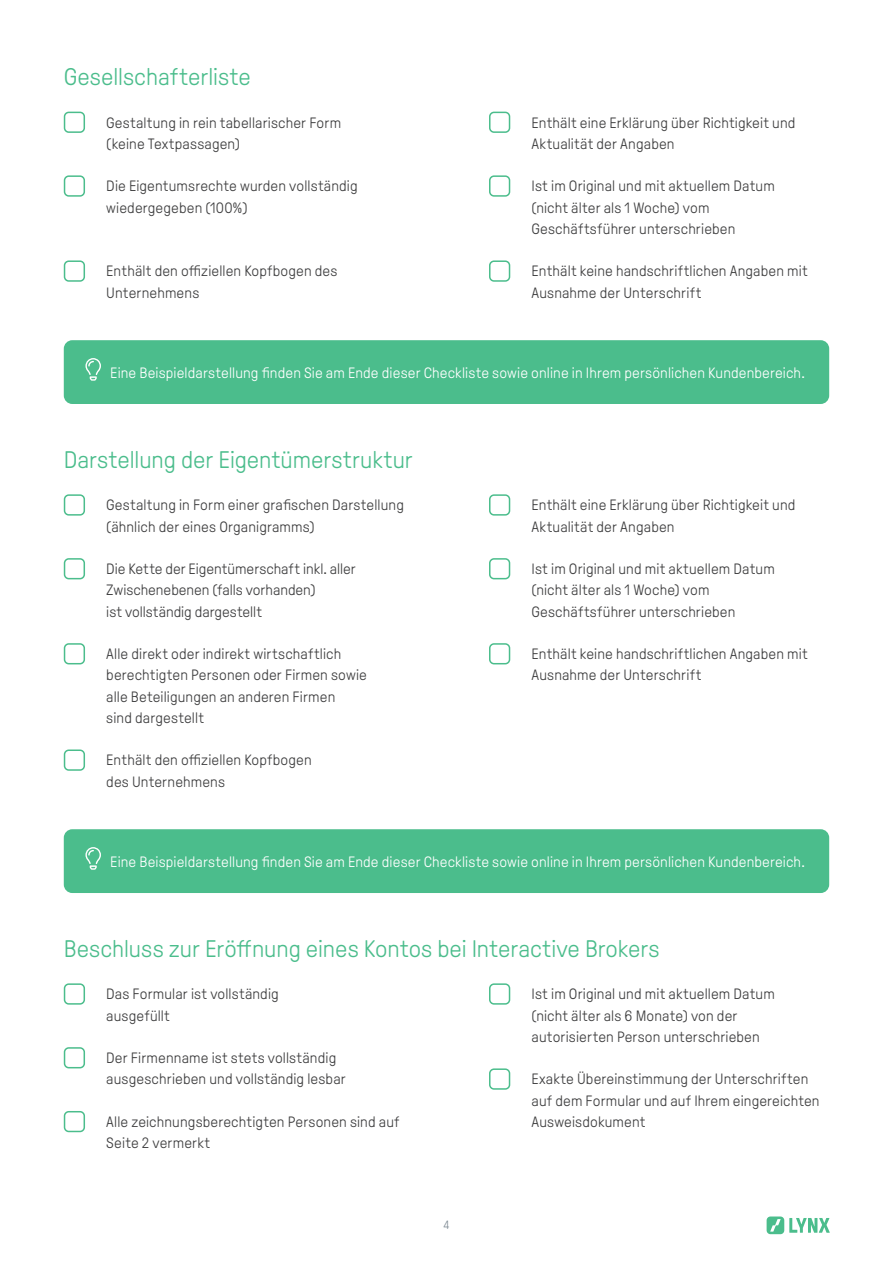
<style>
.page{position:relative;width:893px;height:1263px;background:#fff}
.page>*{position:absolute;margin:0;border:0;box-sizing:border-box;transform-origin:0 0}
.t1{font:300 24px "GT Pressura";color:#4bbd8c}
.t2{font:300 15px/21.3px "GT Pressura";letter-spacing:.01em;color:#3e3e3f}
.t3{font:300 15px "GT Pressura";letter-spacing:.01em;color:#fff}
.t4{font:300 12px "GT Pressura";color:#7b8791}
</style>
<div class="page">
<svg style="left:767px;top:1216px;width:63px;height:18px"></svg>
<div style="left:64px;top:983px;width:21px;height:22px;border:2px solid #4bbd8c;border-radius:4px"></div>
<div style="left:64px;top:1047px;width:21px;height:21px;border:2px solid #4bbd8c;border-radius:4px"></div>
<div style="left:64px;top:1111px;width:21px;height:21px;border:2px solid #4bbd8c;border-radius:4px"></div>
<div style="left:489px;top:983px;width:21px;height:22px;border:2px solid #4bbd8c;border-radius:4px"></div>
<div style="left:489px;top:1068px;width:21px;height:22px;border:2px solid #4bbd8c;border-radius:4px"></div>
<div style="left:64px;top:494px;width:21px;height:22px;border:2px solid #4bbd8c;border-radius:4px"></div>
<div style="left:64px;top:643px;width:21px;height:21px;border:2px solid #4bbd8c;border-radius:4px"></div>
<div style="left:64px;top:749px;width:21px;height:22px;border:2px solid #4bbd8c;border-radius:4px"></div>
<div style="left:489px;top:494px;width:21px;height:22px;border:2px solid #4bbd8c;border-radius:4px"></div>
<div style="left:489px;top:558px;width:21px;height:21px;border:2px solid #4bbd8c;border-radius:4px"></div>
<div style="left:489px;top:643px;width:21px;height:21px;border:2px solid #4bbd8c;border-radius:4px"></div>
<div style="left:64px;top:558px;width:21px;height:21px;border:2px solid #4bbd8c;border-radius:4px"></div>
<div style="left:64px;top:112px;width:21px;height:21px;border:2px solid #4bbd8c;border-radius:4px"></div>
<div style="left:64px;top:175px;width:21px;height:22px;border:2px solid #4bbd8c;border-radius:4px"></div>
<div style="left:64px;top:260px;width:21px;height:22px;border:2px solid #4bbd8c;border-radius:4px"></div>
<div style="left:489px;top:112px;width:21px;height:21px;border:2px solid #4bbd8c;border-radius:4px"></div>
<div style="left:489px;top:175px;width:21px;height:22px;border:2px solid #4bbd8c;border-radius:4px"></div>
<div style="left:489px;top:260px;width:21px;height:22px;border:2px solid #4bbd8c;border-radius:4px"></div>
<div style="left:64px;top:829px;width:765px;height:64px;background:#4bbd8c;border-radius:9px"></div>
<svg style="left:85px;top:847px;width:16px;height:23px"></svg>
<div style="left:64px;top:340px;width:765px;height:64px;background:#4bbd8c;border-radius:9px"></div>
<svg style="left:85px;top:358px;width:16px;height:23px"></svg>
<h1 class="t1" style="left:64px;top:64px;width:188px">Gesellschafterliste</h1>
<p class="t2" style="left:106px;top:112px;width:236px">Gestaltung in rein tabellarischer Form (keine Textpassagen)</p>
<p class="t2" style="left:106px;top:176px;width:253px">Die Eigentumsrechte wurden vollständig wiedergegeben (100%)</p>
<p class="t2" style="left:106px;top:261px;width:233px">Enthält den offiziellen Kopfbogen des<br>Unternehmens</p>
<p class="t2" style="left:531px;top:112px;width:265px">Enthält eine Erklärung über Richtigkeit und<br>Aktualität der Angaben</p>
<p class="t2" style="left:531px;top:176px;width:245px">Ist im Original und mit aktuellem Datum (nicht älter als 1 Woche) vom<br>Geschäftsführer unterschrieben</p>
<p class="t2" style="left:531px;top:261px;width:278px">Enthält keine handschriftlichen Angaben mit<br>Ausnahme der Unterschrift</p>
<p class="t3" style="left:110px;top:365px;width:696px">Eine Beispieldarstellung finden Sie am Ende dieser Checkliste sowie online in Ihrem persönlichen Kundenbereich.</p>
<h1 class="t1" style="left:64px;top:447px;width:351px">Darstellung der Eigentümerstruktur</h1>
<p class="t2" style="left:106px;top:495px;width:299px">Gestaltung in Form einer grafischen Darstellung (ähnlich der eines Organigramms)</p>
<p class="t2" style="left:106px;top:558px;width:251px">Die Kette der Eigentümerschaft inkl. aller<br>Zwischenebenen (falls vorhanden)<br>ist vollständig dargestellt</p>
<p class="t2" style="left:106px;top:643px;width:262px">Alle direkt oder indirekt wirtschaftlich berechtigten Personen oder Firmen sowie alle Beteiligungen an anderen Firmen<br>sind dargestellt</p>
<p class="t2" style="left:106px;top:750px;width:207px">Enthält den offiziellen Kopfbogen des Unternehmens</p>
<p class="t2" style="left:531px;top:495px;width:265px">Enthält eine Erklärung über Richtigkeit und<br>Aktualität der Angaben</p>
<p class="t2" style="left:531px;top:558px;width:245px">Ist im Original und mit aktuellem Datum (nicht älter als 1 Woche) vom<br>Geschäftsführer unterschrieben</p>
<p class="t2" style="left:531px;top:643px;width:278px">Enthält keine handschriftlichen Angaben mit<br>Ausnahme der Unterschrift</p>
<p class="t3" style="left:110px;top:854px;width:696px">Eine Beispieldarstellung finden Sie am Ende dieser Checkliste sowie online in Ihrem persönlichen Kundenbereich.</p>
<h1 class="t1" style="left:64px;top:936px;width:597px">Beschluss zur Eröffnung eines Kontos bei Interactive Brokers</h1>
<p class="t2" style="left:106px;top:984px;width:174px">Das Formular ist vollständig ausgefüllt</p>
<p class="t2" style="left:106px;top:1047px;width:241px">Der Firmenname ist stets vollständig ausgeschrieben und vollständig lesbar</p>
<p class="t2" style="left:106px;top:1111px;width:295px">Alle zeichnungsberechtigten Personen sind auf<br>Seite 2 vermerkt</p>
<p class="t2" style="left:531px;top:984px;width:245px">Ist im Original und mit aktuellem Datum (nicht älter als 6 Monate) von der autorisierten Person unterschrieben</p>
<p class="t2" style="left:531px;top:1069px;width:290px">Exakte Übereinstimmung der Unterschriften auf dem Formular und auf Ihrem eingereichten<br>Ausweisdokument</p>
<p class="t4" style="left:443px;top:1219px;width:7px">4</p>
</div>
